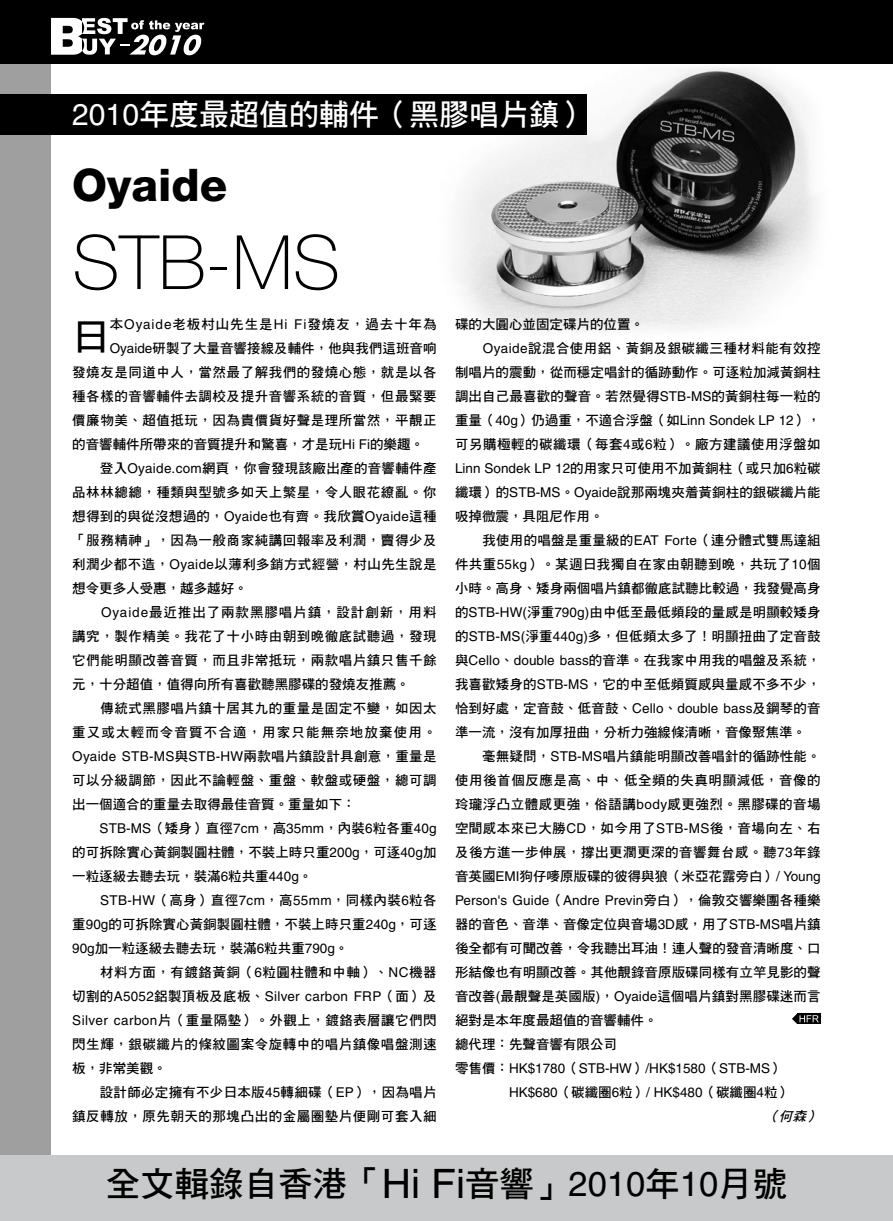
<style>
.page{position:relative;width:893px;height:1221px;background:#fff}
.page>*{position:absolute;margin:0;border:0;box-sizing:border-box;transform-origin:0 0}
.t1{font:100 75px "Helvetica Neue";color:#000}
.t2{font:800 45px "Helvetica Neue";color:#000}
.t3{font:37.5px "DF Hei Std W7";color:#000}
.t4{font:34.5px "DF Hei Std W7";color:#000}
.t5{font:30px "DF Hei Std W7";color:#fff}
.t6{font:13.5px/24px "DF Hei Std W7";letter-spacing:.02em;color:#000}
.t7{font:13.5px/24px "DF Hei Std W7";letter-spacing:.04em;color:#000;text-align:right}
.t8{font:13.5px "DF Hei Std W7";color:#000}
.t9{font:13.5px/24px "Helvetica";letter-spacing:.01em;color:#000}
.t10{font:13.5px "DF Hei Std W7";letter-spacing:.07em;color:#000}
.t11{font:13.5px "DF Hei Std W7";letter-spacing:.045em;color:#000}
.t12{font:13.5px "DF Hei Std W7";letter-spacing:.085em;color:#000}
.t13{font:italic 13.5px "DF Hei Std W7";color:#000}
.s1{font-family:"Helvetica"}
.s2{font-family:"DF Hei Std W7"}
.s3{font-family:"Helvetica";font-size:40.5px}
</style>
<div class="page">
<img style="left:422px;top:67px;width:395px;height:263px">
<div style="left:0;top:45px;width:51px;height:1124px;background:#9f9fa0"></div>
<div style="left:0;top:0;width:893px;height:64px;background:#000"></div>
<svg style="left:51px;top:18px;width:153px;height:37px"></svg>
<div style="left:798px;top:1013px;width:23px;height:10px;background:#000"></div>
<svg style="left:792px;top:1013px;width:27px;height:10px"></svg>
<div style="left:0;top:95px;width:587px;height:40px;background:#000"></div>
<div style="left:0;top:1155px;width:893px;height:65px;background:#c8c9ca"></div>
<h3 class="t5" style="left:72px;top:98px;width:518px"><span class="s1">2010</span>年度最超值的輔件（黑膠唱片鎮）</h3>
<h2 class="t2" style="left:72px;top:158px;width:157px">Oyaide</h2>
<h1 class="t1" style="left:72px;top:220px;width:269px">STB-MS</h1>
<h3 class="t3" style="left:72px;top:316px;width:39px">日</h3>
<p class="t10" style="left:110px;top:317px;width:328px">本<span class="s1">Oyaide</span>老板村山先生是<span class="s1">Hi Fi</span>發燒友，過去十年為</p>
<p class="t8" style="left:455px;top:317px;width:190px">碟的大圓心並固定碟片的位置。</p>
<p class="t6" style="left:483px;top:336px;width:339px"><span class="s1">Oyaide</span>說混合使用鋁、黃銅及銀碳纖三種材料能有效控</p>
<p class="t6" style="left:455px;top:360px;width:367px">制唱片的震動，從而穩定唱針的循跡動作。可逐粒加減黃銅柱</p>
<p class="t6" style="left:455px;top:384px;width:367px">調出自己最喜歡的聲音。若然覺得<span class="s1">STB-MS</span>的黃銅柱每一粒的</p>
<p class="t8" style="left:455px;top:413px;width:367px">重量（<span class="s1">40g</span>）仍過重，不適合浮盤（如<span class="s1">Linn Sondek LP 12</span>），</p>
<p class="t6" style="left:455px;top:432px;width:367px">可另購極輕的碳纖環（每套<span class="s1">4</span>或<span class="s1">6</span>粒）。廠方建議使用浮盤如</p>
<p class="t8" style="left:455px;top:461px;width:367px"><span class="s1">Linn Sondek LP 12</span>的用家只可使用不加黃銅柱（或只加<span class="s1">6</span>粒碳</p>
<p class="t6" style="left:455px;top:480px;width:367px">纖環）的<span class="s1">STB-MS</span>。<span class="s1">Oyaide</span>說那兩塊夾着黃銅柱的銀碳纖片能</p>
<p class="t8" style="left:455px;top:509px;width:150px">吸掉微震，具阻尼作用。</p>
<p class="t6" style="left:482px;top:528px;width:340px">我使用的唱盤是重量級的<span class="s1">EAT Forte</span>（連分體式雙馬達組</p>
<p class="t6" style="left:455px;top:552px;width:367px">件共重<span class="s1">55kg</span>）。某週日我獨自在家由朝聽到晚，共玩了<span class="s1">10</span>個</p>
<p class="t6" style="left:455px;top:576px;width:367px">小時。高身、矮身兩個唱片鎮都徹底試聽比較過，我發覺高身</p>
<p class="t6" style="left:455px;top:600px;width:367px">的<span class="s1">STB-HW(</span>淨重<span class="s1">790g)</span>由中低至最低頻段的量感是明顯較矮身</p>
<p class="t6" style="left:455px;top:624px;width:367px">的<span class="s1">STB-MS(</span>淨重<span class="s1">440g)</span>多，但低頻太多了！明顯扭曲了定音鼓</p>
<p class="t6" style="left:455px;top:648px;width:367px">與<span class="s1">Cello</span>、<span class="s1">double bass</span>的音準。在我家中用我的唱盤及系統，</p>
<p class="t6" style="left:455px;top:672px;width:367px">我喜歡矮身的<span class="s1">STB-MS</span>，它的中至低頻質感與量感不多不少，</p>
<p class="t6" style="left:455px;top:696px;width:367px">恰到好處，定音鼓、低音鼓、<span class="s1">Cello</span>、<span class="s1">double bass</span>及鋼琴的音</p>
<p class="t8" style="left:455px;top:725px;width:353px">準一流，沒有加厚扭曲，分析力強線條清晰，音像聚焦準。</p>
<p class="t6" style="left:482px;top:744px;width:340px">毫無疑問，<span class="s1">STB-MS</span>唱片鎮能明顯改善唱針的循跡性能。</p>
<p class="t11" style="left:455px;top:773px;width:367px">使用後首個反應是高、中、低全頻的失真明顯減低，音像的</p>
<p class="t6" style="left:455px;top:792px;width:367px">玲瓏浮凸立體感更強，俗語講<span class="s1">body</span>感更強烈。黑膠碟的音場</p>
<p class="t6" style="left:455px;top:816px;width:367px">空間感本來已大勝<span class="s1">CD</span>，如今用了<span class="s1">STB-MS</span>後，音場向左、右</p>
<p class="t6" style="left:455px;top:840px;width:367px">及後方進一步伸展，撐出更濶更深的音響舞台感。聽<span class="s1">73</span>年錄</p>
<p class="t8" style="left:455px;top:869px;width:367px">音英國<span class="s1">EMI</span>狗仔嘜原版碟的彼得與狼（米亞花露旁白）<span class="s1">/ Young</span></p>
<p class="t9" style="left:455px;top:888px;width:367px">Person's Guide<span class="s2">（</span>Andre Previn<span class="s2">旁白），倫敦交響樂團各種樂</span></p>
<p class="t6" style="left:455px;top:912px;width:367px">器的音色、音準、音像定位與音場<span class="s1">3D</span>感，用了<span class="s1">STB-MS</span>唱片鎮後全都有可聞改善，令我聽出耳油！連人聲的發音清晰度、口形結像也有明顯改善。其他靚錄音原版碟同樣有立竿見影的聲音改善<span class="s1">(</span>最靚聲是英國版<span class="s1">)</span>，<span class="s1">Oyaide</span>這個唱片鎮對黑膠碟迷而言絕對是本年度最超值的音響輔件。<br>總代理：先聲音響有限公司</p>
<p class="t9" style="left:509px;top:1056px;width:284px;text-indent:-54px"><span class="s2">零售價：</span>HK$1780<span class="s2">（</span>STB-HW<span class="s2">）</span>/HK$1580<span class="s2">（</span>STB-MS<span class="s2">）<br></span>HK$680<span class="s2">（碳纖圈</span>6<span class="s2">粒）</span>/ HK$480<span class="s2">（碳纖圈</span>4<span class="s2">粒）</span></p>
<p class="t13" style="left:765px;top:1109px;width:59px">（何森）</p>
<p class="t8" style="left:110px;top:341px;width:328px"><span class="s1">Oyaide</span>研製了大量音響接線及輔件，他與我們這班音响</p>
<p class="t7" style="left:72px;top:360px;width:366px">發燒友是同道中人，當然最了解我們的發燒心態，就是以各</p>
<p class="t7" style="left:72px;top:384px;width:366px">種各樣的音響輔件去調校及提升音響系統的音質，但最緊要</p>
<p class="t7" style="left:72px;top:408px;width:366px">價廉物美、超值抵玩，因為貴價貨好聲是理所當然，平靚正</p>
<p class="t8" style="left:72px;top:437px;width:353px">的音響輔件所帶來的音質提升和驚喜，才是玩<span class="s1">Hi Fi</span>的樂趣。</p>
<p class="t6" style="left:100px;top:456px;width:338px">登入<span class="s1">Oyaide.com</span>網頁，你會發現該廠出產的音響輔件產</p>
<p class="t7" style="left:72px;top:480px;width:366px">品林林總總，種類與型號多如天上繁星，令人眼花繚亂。你</p>
<p class="t6" style="left:72px;top:504px;width:366px">想得到的與從沒想過的，<span class="s1">Oyaide</span>也有齊。我欣賞<span class="s1">Oyaide</span>這種</p>
<p class="t7" style="left:72px;top:528px;width:366px">「服務精神」，因為一般商家純講回報率及利潤，賣得少及</p>
<p class="t6" style="left:72px;top:552px;width:366px">利潤少都不造，<span class="s1">Oyaide</span>以薄利多銷方式經營，村山先生說是</p>
<p class="t8" style="left:72px;top:581px;width:177px">想令更多人受惠，越多越好。</p>
<p class="t10" style="left:101px;top:605px;width:337px"><span class="s1">Oyaide</span>最近推出了兩款黑膠唱片鎮，設計創新，用料</p>
<p class="t7" style="left:72px;top:624px;width:366px">講究，製作精美。我花了十小時由朝到晚徹底試聽過，發現</p>
<p class="t7" style="left:72px;top:648px;width:366px">它們能明顯改善音質，而且非常抵玩，兩款唱片鎮只售千餘</p>
<p class="t8" style="left:72px;top:677px;width:339px">元，十分超值，值得向所有喜歡聽黑膠碟的發燒友推薦。</p>
<p class="t7" style="left:100px;top:696px;width:338px">傳統式黑膠唱片鎮十居其九的重量是固定不變，如因太</p>
<p class="t12" style="left:72px;top:725px;width:366px">重又或太輕而令音質不合適，用家只能無奈地放棄使用。</p>
<p class="t9" style="left:72px;top:744px;width:366px">Oyaide STB-MS<span class="s2">與</span>STB-HW<span class="s2">兩款唱片鎮設計具創意，重量是</span></p>
<p class="t6" style="left:72px;top:768px;width:366px">可以分級調節，因此不論輕盤、重盤、軟盤或硬盤，總可調出一個適合的重量去取得最佳音質。重量如下：</p>
<p class="t9" style="left:100px;top:816px;width:338px">STB-MS<span class="s2">（矮身）直徑</span>7cm<span class="s2">，高</span>35mm<span class="s2">，內裝</span>6<span class="s2">粒各重</span>40g</p>
<p class="t6" style="left:72px;top:840px;width:366px">的可拆除實心黃銅製圓柱體，不裝上時只重<span class="s1">200g</span>，可逐<span class="s1">40g</span>加一粒逐級去聽去玩，裝滿<span class="s1">6</span>粒共重<span class="s1">440g</span>。</p>
<p class="t6" style="left:72px;top:888px;width:366px;text-align:justify;text-indent:28px"><span class="s1">STB-HW</span>（高身）直徑<span class="s1">7cm</span>，高<span class="s1">55mm</span>，同樣內裝<span class="s1">6</span>粒各重<span class="s1">90g</span>的可拆除實心黃銅製圓柱體，不裝上時只重<span class="s1">240g</span>，可逐<span class="s1">90g</span>加一粒逐級去聽去玩，裝滿<span class="s1">6</span>粒共重<span class="s1">790g</span>。</p>
<p class="t7" style="left:100px;top:960px;width:338px">材料方面，有鍍鉻黃銅（<span class="s1">6</span>粒圓柱體和中軸）、<span class="s1">NC</span>機器</p>
<p class="t9" style="left:72px;top:984px;width:366px"><span class="s2">切割的</span>A5052<span class="s2">鋁製頂板及底板、</span>Silver carbon FRP<span class="s2">（面）及</span></p>
<p class="t6" style="left:72px;top:1008px;width:366px;text-align:justify"><span class="s1">Silver carbon</span>片（重量隔墊）。外觀上，鍍鉻表層讓它們閃閃生輝，銀碳纖片的條紋圖案令旋轉中的唱片鎮像唱盤測速板，非常美觀。</p>
<p class="t7" style="left:72px;top:1080px;width:366px">設計師必定擁有不少日本版<span class="s1">45</span>轉細碟（<span class="s1">EP</span>），因為唱片<br>鎮反轉放，原先朝天的那塊凸出的金屬圈墊片便剛可套入細</p>
<h3 class="t4" style="left:106px;top:1165px;width:683px">全文輯錄自香港「<span class="s3">Hi Fi</span>音響」<span class="s1">2010</span>年<span class="s1">10</span>月號</h3>
</div>
